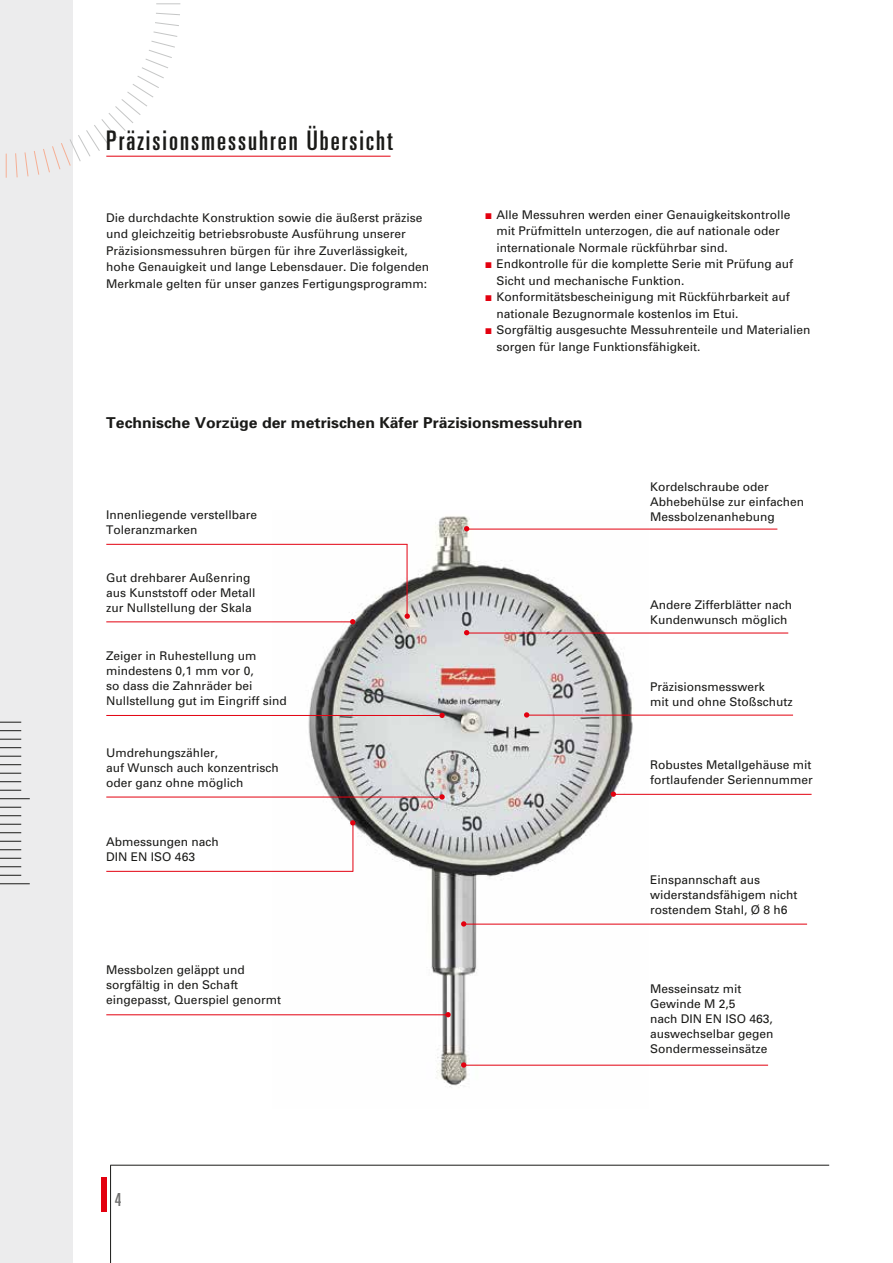
<style>
.page{position:relative;width:893px;height:1263px;background:#fff}
.page>*{position:absolute;margin:0;border:0;box-sizing:border-box;transform-origin:0 0}
.t1{font:ultra-condensed 27px "Univers";letter-spacing:.075em;color:#1a1a18}
.t2{font:ultra-condensed 18px "Univers";color:#6f6f6e}
.t3{font:700 15px "Univers";color:#1a1a18;scale:1.05 1}
.t4{font:12px/15px "Univers";color:#1a1a18}
.s1{font-family:"European Pi Three";font-size:13.5px;color:#e3000f}
</style>
<div class="page">
<div style="left:0;top:0;width:72px;height:1263px;background:#ececed"></div>
<div style="left:101px;top:1178px;width:5px;height:34px;background:#e3000f"></div>
<hr style="left:110px;top:1165px;width:1px;height:98px;background:#1a1a18">
<svg style="left:0;top:722px;width:21px;height:1px"></svg>
<svg style="left:0;top:730px;width:21px;height:1px"></svg>
<svg style="left:0;top:739px;width:21px;height:1px"></svg>
<svg style="left:0;top:747px;width:21px;height:1px"></svg>
<svg style="left:0;top:756px;width:21px;height:1px"></svg>
<svg style="left:0;top:764px;width:21px;height:1px"></svg>
<svg style="left:0;top:773px;width:21px;height:1px"></svg>
<svg style="left:0;top:781px;width:21px;height:1px"></svg>
<svg style="left:0;top:790px;width:21px;height:1px"></svg>
<svg style="left:0;top:807px;width:21px;height:1px"></svg>
<svg style="left:0;top:815px;width:21px;height:1px"></svg>
<svg style="left:0;top:824px;width:21px;height:1px"></svg>
<svg style="left:0;top:832px;width:21px;height:1px"></svg>
<svg style="left:0;top:841px;width:21px;height:1px"></svg>
<svg style="left:0;top:849px;width:21px;height:1px"></svg>
<svg style="left:0;top:858px;width:21px;height:1px"></svg>
<svg style="left:0;top:866px;width:21px;height:1px"></svg>
<svg style="left:0;top:875px;width:21px;height:1px"></svg>
<hr style="left:0;top:883px;width:30px;height:1px;background:#1a1a18">
<hr style="left:0;top:798px;width:30px;height:1px;background:#1a1a18">
<svg style="left:5px;top:3px;width:175px;height:175px"></svg>
<hr style="left:106px;top:156px;width:285px;height:1px;background:#e3000f">
<hr style="left:110px;top:1165px;width:719px;height:1px;background:#1a1a18">
<img style="left:273px;top:516px;width:376px;height:571px">
<hr style="left:106px;top:544px;width:301px;height:1px;background:#e3000f">
<hr style="left:106px;top:621px;width:247px;height:1px;background:#e3000f">
<hr style="left:407px;top:544px;width:1px;height:72px;background:#e3000f">
<hr style="left:106px;top:871px;width:247px;height:1px;background:#e3000f">
<hr style="left:352px;top:822px;width:1px;height:50px;background:#e3000f">
<svg style="left:405px;top:613px;width:5px;height:6px"></svg>
<svg style="left:350px;top:619px;width:5px;height:5px"></svg>
<hr style="left:466px;top:529px;width:311px;height:1px;background:#e3000f">
<svg style="left:464px;top:526px;width:5px;height:5px"></svg>
<hr style="left:466px;top:633px;width:322px;height:1px;background:#e3000f">
<svg style="left:464px;top:630px;width:5px;height:5px"></svg>
<hr style="left:526px;top:715px;width:267px;height:1px;background:#e3000f">
<svg style="left:524px;top:712px;width:5px;height:6px"></svg>
<hr style="left:613px;top:794px;width:199px;height:1px;background:#e3000f">
<svg style="left:611px;top:791px;width:5px;height:6px"></svg>
<hr style="left:464px;top:924px;width:343px;height:1px;background:#e3000f">
<svg style="left:461px;top:921px;width:5px;height:5px"></svg>
<hr style="left:464px;top:1065px;width:304px;height:1px;background:#e3000f">
<svg style="left:461px;top:1062px;width:5px;height:6px"></svg>
<hr style="left:106px;top:715px;width:335px;height:1px;background:#e3000f">
<svg style="left:439px;top:713px;width:6px;height:5px"></svg>
<hr style="left:106px;top:797px;width:335px;height:1px;background:#e3000f">
<svg style="left:439px;top:794px;width:6px;height:6px"></svg>
<hr style="left:106px;top:1014px;width:341px;height:1px;background:#e3000f">
<svg style="left:445px;top:1012px;width:6px;height:5px"></svg>
<svg style="left:350px;top:820px;width:5px;height:5px"></svg>
<h1 class="t1" style="left:106px;top:125px;width:288px">Präzisionsmessuhren Übersicht</h1>
<p class="t4" style="left:106px;top:209px;width:324px;line-height:16.5px">Die durchdachte Konstruktion sowie die äußerst präzise und gleichzeitig betriebsrobuste Ausführung unserer Präzisionsmessuhren bürgen für ihre Zuverlässigkeit, hohe Genauigkeit und lange Lebensdauer. Die folgenden Merkmale gelten für unser ganzes Fertigungsprogramm:</p>
<p class="t4" style="left:485px;top:207px;width:307px"><span class="s1">J</span> Alle Messuhren werden einer Genauigkeitskontrolle</p>
<p class="t4" style="left:496px;top:223px;width:285px">mit Prüfmitteln unterzogen, die auf nationale oder</p>
<p class="t4" style="left:496px;top:240px;width:233px">internationale Normale rückführbar sind.</p>
<p class="t4" style="left:485px;top:256px;width:310px"><span class="s1">J</span> Endkontrolle für die komplette Serie mit Prüfung auf</p>
<p class="t4" style="left:496px;top:273px;width:190px">Sicht und mechanische Funktion.</p>
<p class="t4" style="left:485px;top:289px;width:307px"><span class="s1">J</span> Konformitätsbescheinigung mit Rückführbarkeit auf</p>
<p class="t4" style="left:496px;top:306px;width:244px">nationale Bezugnormale kostenlos im Etui.</p>
<p class="t4" style="left:485px;top:322px;width:327px"><span class="s1">J</span> Sorgfältig ausgesuchte Messuhrenteile und Materialien</p>
<p class="t4" style="left:496px;top:339px;width:206px">sorgen für lange Funktionsfähigkeit.</p>
<p class="t3" style="left:106px;top:413px;width:455px">Technische Vorzüge der metrischen Käfer Präzisionsmessuhren</p>
<p class="t4" style="left:106px;top:508px;width:152px">Innenliegende verstellbare<br>Toleranzmarken</p>
<p class="t4" style="left:106px;top:570px;width:151px">Gut drehbarer Außenring aus Kunststoff oder Metall zur Nullstellung der Skala</p>
<p class="t4" style="left:106px;top:648px;width:182px">Zeiger in Ruhestellung um mindestens 0,1 mm vor 0,<br>so dass die Zahnräder bei<br>Nullstellung gut im Eingriff sind</p>
<p class="t4" style="left:106px;top:745px;width:174px">Umdrehungszähler,<br>auf Wunsch auch konzentrisch oder ganz ohne möglich</p>
<p class="t4" style="left:106px;top:835px;width:114px">Abmessungen nach<br>DIN EN ISO 463</p>
<p class="t4" style="left:106px;top:963px;width:176px">Messbolzen geläppt und sorgfältig in den Schaft eingepasst, Querspiel genormt</p>
<h2 class="t2" style="left:115px;top:1189px;width:8px">4</h2>
<p class="t4" style="left:650px;top:479px;width:156px">Kordelschraube oder<br>Abhebehülse zur einfachen<br>Messbolzenanhebung</p>
<p class="t4" style="left:650px;top:597px;width:144px">Andere Zifferblätter nach<br>Kundenwunsch möglich</p>
<p class="t4" style="left:650px;top:679px;width:144px">Präzisionsmesswerk<br>mit und ohne Stoßschutz</p>
<p class="t4" style="left:650px;top:757px;width:164px">Robustes Metallgehäuse mit fortlaufender Seriennummer</p>
<p class="t4" style="left:650px;top:873px;width:149px">Einspannschaft aus widerstandsfähigem nicht rostendem Stahl, Ø 8 h6</p>
<p class="t4" style="left:650px;top:981px;width:125px">Messeinsatz mit<br>Gewinde M 2,5<br>nach DIN EN ISO 463, auswechselbar gegen<br>Sondermesseinsätze</p>
</div>
